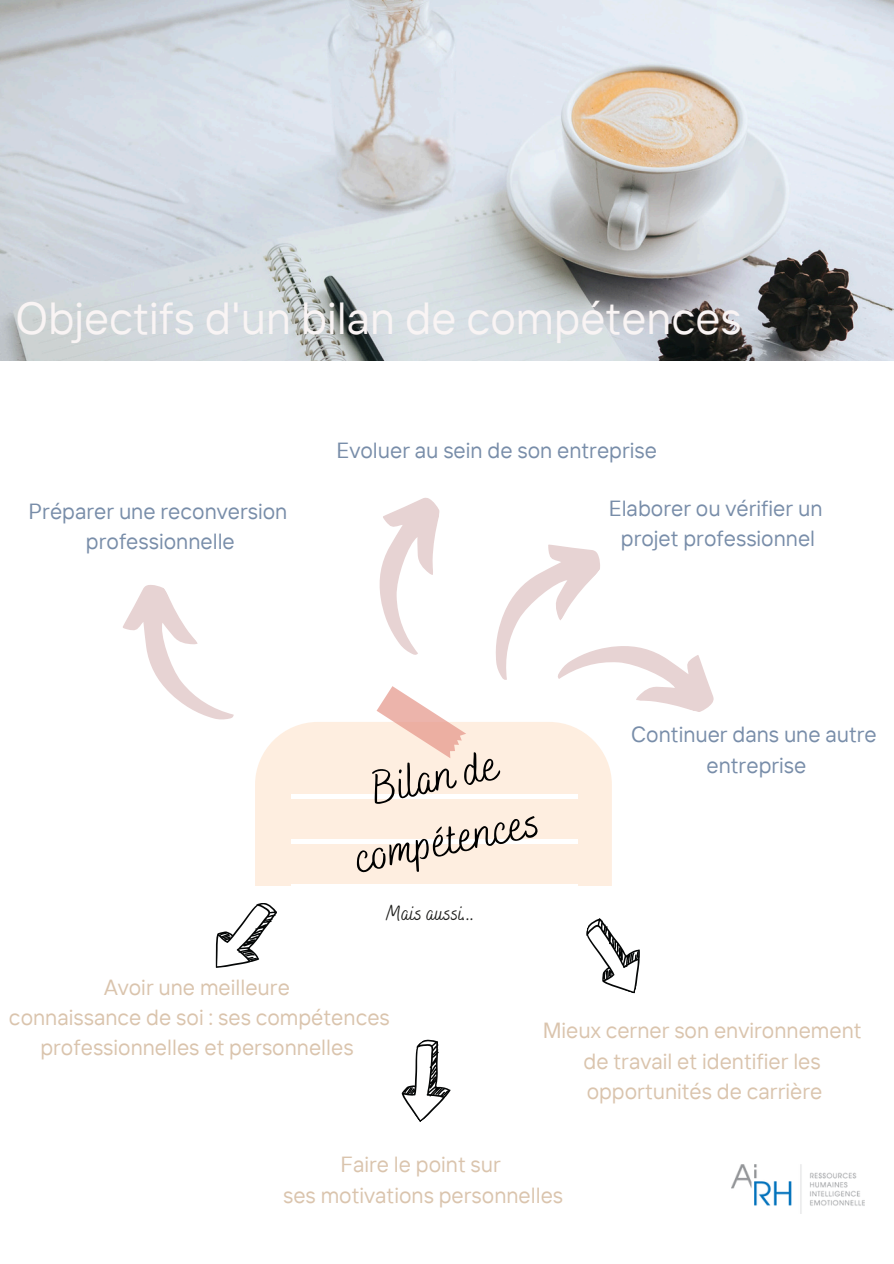
<style>
.page{position:relative;width:894px;height:1264px;background:#fff}
.page>*{position:absolute;margin:0;border:0;box-sizing:border-box;transform-origin:0 0}
.t1{font:45.9px/64.2px "Bakerie Smooth";color:#000;text-align:center}
.t2{font:44.85px "TT Interphases";color:#f9f4f4}
.t3{font:21.9px/30.3px "TT Interphases";color:#dac4ad;text-align:center}
.t4{font:21.9px "TT Interphases";color:#788da9}
.t5{font:21.9px "Bakerie Smooth";color:#1d1d1b}
</style>
<div class="page">
<img style="left:0;top:0;width:893px;height:360px">
<svg style="left:123px;top:585px;width:111px;height:135px"></svg>
<div style="left:255px;top:722px;width:356px;height:163px;background:#feeee0"></div>
<hr style="left:290px;top:794px;width:287px;height:4px;background:#fff">
<hr style="left:290px;top:839px;width:287px;height:4px;background:#fff">
<hr style="left:290px;top:884px;width:287px;height:1px;background:#fff">
<svg style="left:215px;top:903px;width:62px;height:65px"></svg>
<svg style="left:401px;top:1039px;width:50px;height:83px"></svg>
<svg style="left:586px;top:918px;width:54px;height:75px"></svg>
<img style="left:731px;top:1164px;width:133px;height:49px">
<svg style="left:368px;top:498px;width:346px;height:260px"></svg>
<p class="t2" style="left:15px;top:289px;width:727px">Objectifs d'un bilan de compétences</p>
<p class="t4" style="left:29px;top:497px;width:260px">Préparer une reconversion</p>
<p class="t4" style="left:86px;top:527px;width:150px">professionnelle</p>
<p class="t4" style="left:336px;top:436px;width:322px">Evoluer au sein de son entreprise</p>
<p class="t4" style="left:608px;top:494px;width:215px">Elaborer ou vérifier un</p>
<p class="t4" style="left:620px;top:524px;width:196px">projet professionnel</p>
<h1 class="t1" style="left:336px;top:767px;width:189px;rotate:-12deg">Bilan de compétences</h1>
<p class="t5" style="left:386px;top:900px;width:91px">Mais aussi...</p>
<p class="t4" style="left:631px;top:720px;width:247px">Continuer dans une autre</p>
<p class="t4" style="left:706px;top:750px;width:101px">entreprise</p>
<p class="t3" style="left:104px;top:971px;width:187px">Avoir une meilleure</p>
<p class="t3" style="left:9px;top:1001px;width:382px">connaissance de soi : ses compétences professionnelles et personnelles</p>
<h1 class="t3" style="left:542px;top:1014px;width:320px">Mieux cerner son environnement</h1>
<p class="t3" style="left:583px;top:1045px;width:239px">de travail et identifier les</p>
<p class="t3" style="left:586px;top:1075px;width:237px">opportunités de carrière</p>
<p class="t3" style="left:340px;top:1148px;width:162px">Faire le point sur</p>
<p class="t3" style="left:283px;top:1179px;width:281px">ses motivations personnelles</p>
</div>
